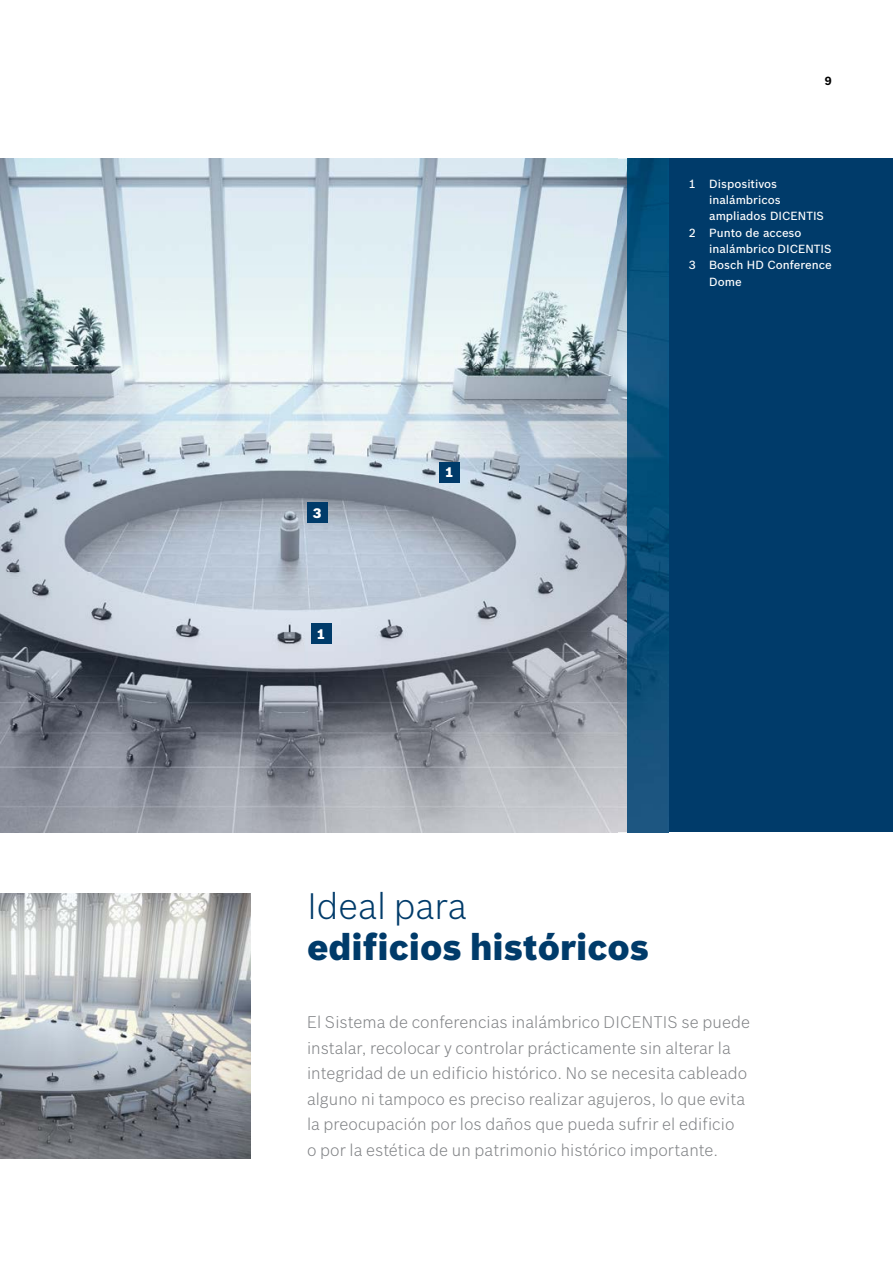
<style>
.page{position:relative;width:893px;height:1263px;background:#fff}
.page>*{position:absolute;margin:0;border:0;box-sizing:border-box;transform-origin:0 0}
.t1{font:900 36px "Bosch Sans";color:#003b6a}
.t2{font:300 36px "Bosch Sans";color:#003b6a}
.t3{font:300 16.5px/25.5px "Bosch Sans";letter-spacing:.005em;color:#808285}
.t4{font:900 13.5px "Bosch Sans";color:#fff}
.t5{font:500 11.55px "Bosch Sans";color:#fff}
.t6{font:700 11.55px "Bosch Sans";color:#000}
</style>
<div class="page">
<img style="left:0;top:893px;width:250px;height:266px">
<div style="left:668px;top:159px;width:225px;height:673px;background:#003b6a"></div>
<img style="left:0;top:159px;width:628px;height:673px">
<img style="left:628px;top:159px;width:40px;height:673px">
<div style="left:311px;top:624px;width:20px;height:20px;background:#003b6a"></div>
<div style="left:439px;top:462px;width:21px;height:21px;background:#003b6a"></div>
<div style="left:307px;top:503px;width:20px;height:20px;background:#003b6a"></div>
<p class="t6" style="left:825px;top:72px;width:8px">9</p>
<p class="t4" style="left:313px;top:502px;width:10px">3</p>
<p class="t4" style="left:317px;top:623px;width:10px">1</p>
<p class="t4" style="left:445px;top:462px;width:10px">1</p>
<p class="t5" style="left:689px;top:175px;width:90px">1 Dispositivos</p>
<p class="t5" style="left:709px;top:191px;width:73px">inalámbricos</p>
<p class="t5" style="left:709px;top:208px;width:116px">ampliados DICENTIS</p>
<p class="t5" style="left:689px;top:224px;width:114px">2 Punto de acceso</p>
<p class="t5" style="left:709px;top:240px;width:124px">inalámbrico DICENTIS</p>
<p class="t5" style="left:689px;top:257px;width:144px">3 Bosch HD Conference</p>
<p class="t5" style="left:709px;top:273px;width:34px">Dome</p>
<h1 class="t2" style="left:307px;top:881px;width:161px">Ideal para</h1>
<h1 class="t1" style="left:307px;top:919px;width:344px">edificios históricos</h1>
<p class="t3" style="left:307px;top:1008px;width:445px">El Sistema de conferencias inalámbrico DICENTIS se puede instalar, recolocar y controlar prácticamente sin alterar la integridad de un edificio histórico. No se necesita cableado alguno ni tampoco es preciso realizar agujeros, lo que evita la preocupación por los daños que pueda sufrir el edificio<br>o por la estética de un patrimonio histórico importante.</p>
</div>
